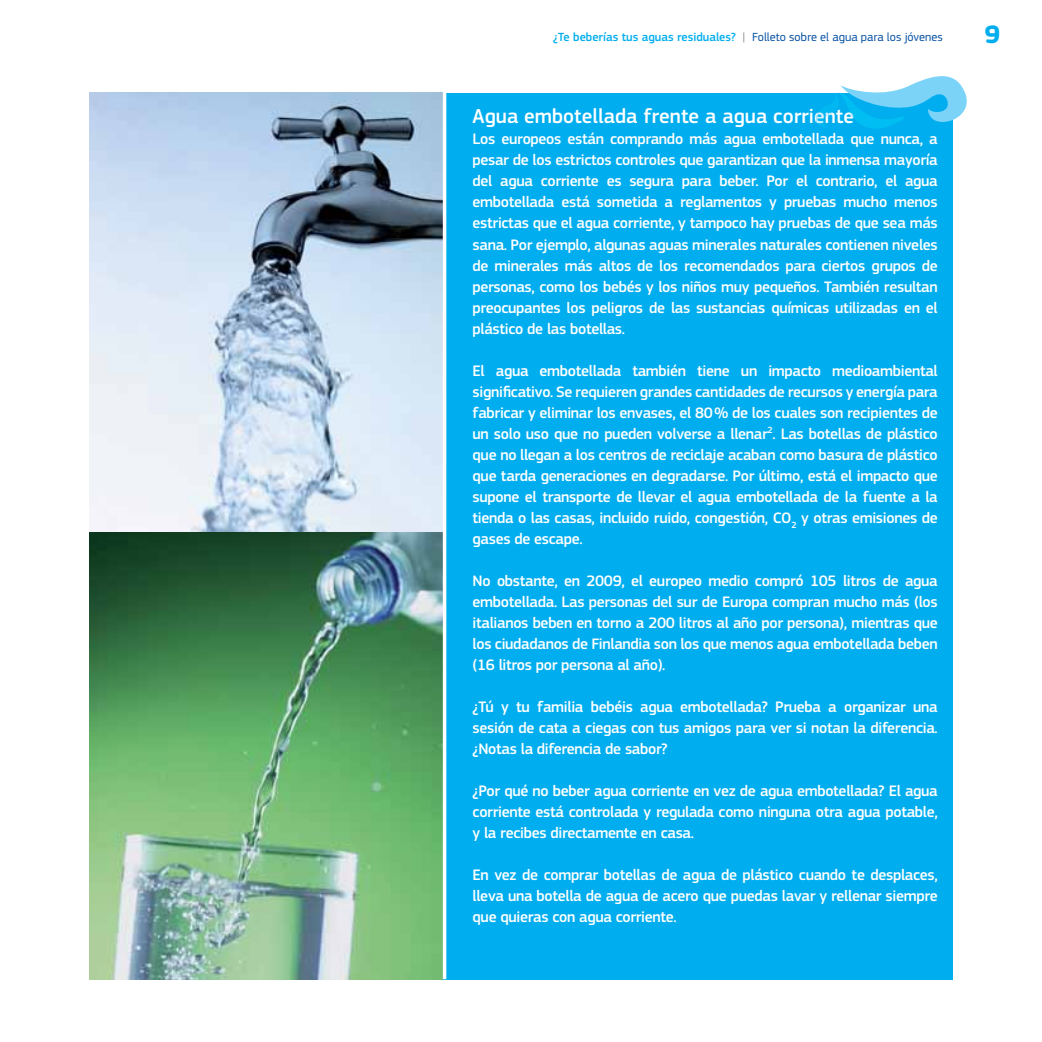
<style>
.page{position:relative;width:1042px;height:1042px;background:#fff}
.page>*{position:absolute;margin:0;border:0;box-sizing:border-box;transform-origin:0 0}
.t1{font:700 26.25px "EC Square Sans Pro";color:#00aeef}
.t2{font:500 21px "EC Square Sans Pro";color:#fff}
.t3{font:500 15.75px/21px "EC Square Sans Pro";letter-spacing:-.02em;color:#fff;text-align:justify}
.t4{font:12.25px "EC Square Sans Pro";color:#034ea2}
.s1{font-weight:500;color:#00aeef}
.s2{color:#808285}
.s3{color:#d6f0fc}
.s4{color:#c1e8fb}
</style>
<div class="page">
<div style="left:89px;top:93px;width:863px;height:886px;background:#00aeef"></div>
<svg style="left:839px;top:76px;width:128px;height:53px"></svg>
<img style="left:89px;top:93px;width:354px;height:439px">
<img style="left:89px;top:532px;width:354px;height:447px">
<hr style="left:443px;top:93px;width:3px;height:886px;background:#fff">
<p class="t4" style="left:553px;top:32px;width:391px"><span class="s1">¿Te beberías tus aguas residuales?</span> <span class="s2">|</span> Folleto sobre el agua para los jóvenes</p>
<h1 class="t1" style="left:984px;top:24px;width:17px">9</h1>
<h2 class="t2" style="left:472px;top:109px;width:383px">Agua embotellada frente a agua corri<span class="s3">ent</span><span class="s4">e</span></h2>
<p class="t3" style="left:472px;top:130px;width:467px">Los europeos están comprando más agua embotellada que nunca, a pesar de los estrictos controles que garantizan que la inmensa mayoría del agua corriente es segura para beber. Por el contrario, el agua embotellada está sometida a reglamentos y pruebas mucho menos estrictas que el agua corriente, y tampoco hay pruebas de que sea más sana. Por ejemplo, algunas aguas minerales naturales contienen niveles de minerales más altos de los recomendados para ciertos grupos de personas, como los bebés y los niños muy pequeños. También resultan preocupantes los peligros de las sustancias químicas utilizadas en el plástico de las botellas.</p>
<p class="t3" style="left:472px;top:361px;width:467px">El agua embotellada también tiene un impacto medioambiental significativo. Se requieren grandes cantidades de recursos y energía para fabricar y eliminar los envases, el 80 % de los cuales son recipientes de un solo uso que no pueden volverse a llenar<sup>2</sup>. Las botellas de plástico que no llegan a los centros de reciclaje acaban como basura de plástico que tarda generaciones en degradarse. Por último, está el impacto que supone el transporte de llevar el agua embotellada de la fuente a la tienda o las casas, incluido ruido, congestión, CO<sub>2</sub> y otras emisiones de gases de escape.</p>
<p class="t3" style="left:472px;top:571px;width:467px">No obstante, en 2009, el europeo medio compró 105 litros de agua embotellada. Las personas del sur de Europa compran mucho más (los italianos beben en torno a 200 litros al año por persona), mientras que los ciudadanos de Finlandia son los que menos agua embotellada beben (16 litros por persona al año).</p>
<p class="t3" style="left:472px;top:697px;width:467px">¿Tú y tu familia bebéis agua embotellada? Prueba a organizar una sesión de cata a ciegas con tus amigos para ver si notan la diferencia. ¿Notas la diferencia de sabor?</p>
<p class="t3" style="left:472px;top:781px;width:467px">¿Por qué no beber agua corriente en vez de agua embotellada? El agua corriente está controlada y regulada como ninguna otra agua potable, y la recibes directamente en casa.</p>
<p class="t3" style="left:472px;top:865px;width:467px">En vez de comprar botellas de agua de plástico cuando te desplaces, lleva una botella de agua de acero que puedas lavar y rellenar siempre que quieras con agua corriente.</p>
</div>
